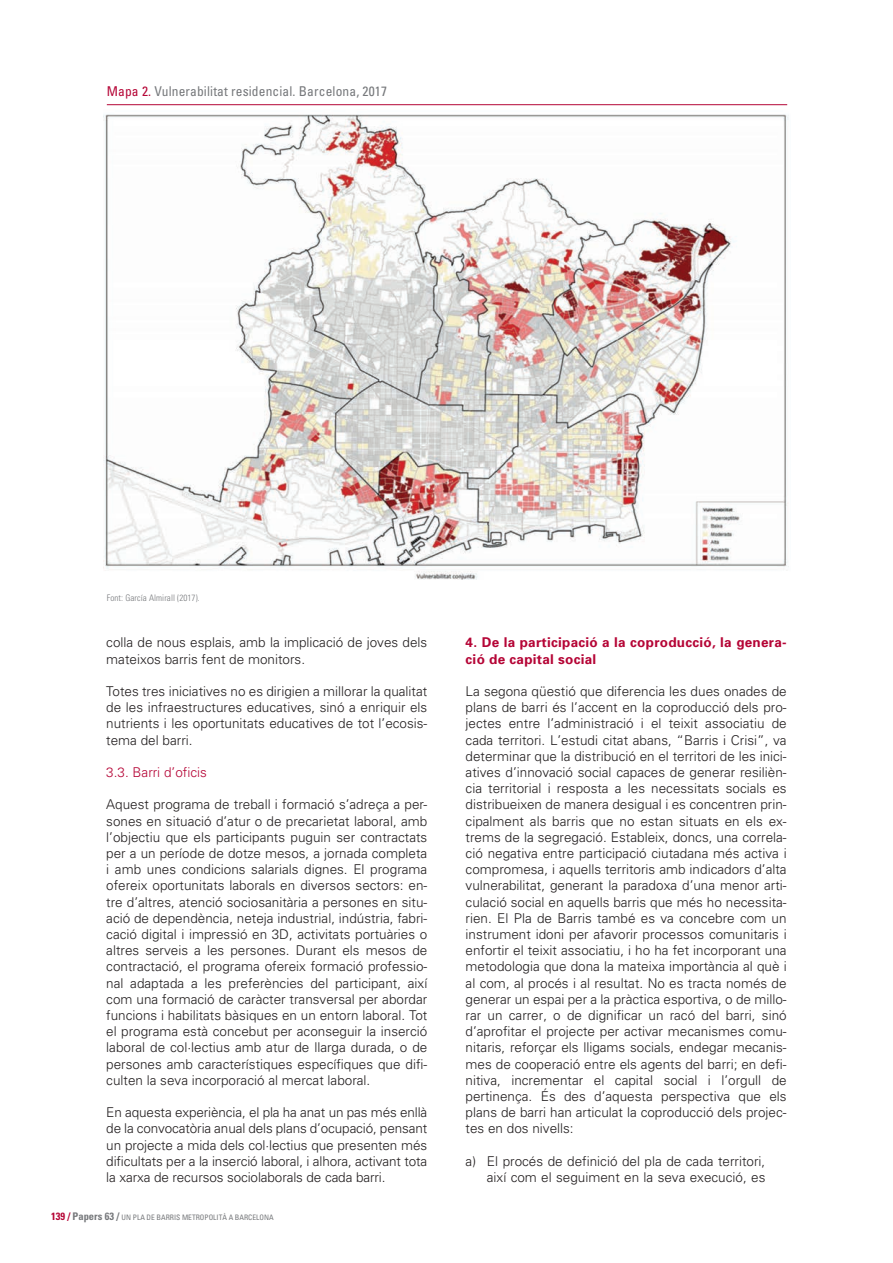
<style>
.page{position:relative;width:893px;height:1263px;background:#fff}
.page>*{position:absolute;margin:0;border:0;box-sizing:border-box;transform-origin:0 0}
.t1{font:300 13.5px/16.2px "Univers";color:#231f20;text-align:justify}
.t2{font:700 13.5px/16.2px "Univers";letter-spacing:.02em;color:#b50536}
.t3{font:condensed 13.5px "Univers";letter-spacing:.01em;color:#76787b}
.t4{font:300 13.5px "Univers";color:#b50536}
.t5{font:300 condensed 9px "Univers";letter-spacing:.01em;color:#76787b}
.t6{font:condensed 7.5px "Univers";color:#76787b}
.s1{color:#b50536}
.s2{font-weight:700;font-size:10.5px;color:#b50536}
.s3{font-weight:700;font-size:10.5px}
</style>
<div class="page">
<hr style="left:107px;top:104px;width:680px;height:1px;background:#b50536">
<img style="left:104px;top:114px;width:685px;height:466px">
<p class="t3" style="left:107px;top:82px;width:282px"><span class="s1">Mapa 2.</span> Vulnerabilitat residencial. Barcelona, 2017</p>
<p class="t5" style="left:107px;top:593px;width:94px">Font: García Almirall (2017).</p>
<p class="t1" style="left:106px;top:634px;width:322px">colla de nous esplais, amb la implicació de joves dels mateixos barris fent de monitors.</p>
<p class="t1" style="left:106px;top:683px;width:323px">Totes tres iniciatives no es dirigien a millorar la qualitat de les infraestructures educatives, sinó a enriquir els nutrients i les oportunitats educatives de tot l’ecosis&shy;tema del barri.</p>
<p class="t4" style="left:106px;top:764px;width:102px">3.3. Barri d’oficis</p>
<p class="t1" style="left:106px;top:796px;width:323px">Aquest programa de treball i formació s’adreça a per&shy;sones en situació d’atur o de precarietat laboral, amb l’objectiu que els participants puguin ser contractats per a un període de dotze mesos, a jornada completa i amb unes condicions salarials dignes. El programa ofereix oportunitats laborals en diversos sectors: en&shy;tre d’altres, atenció sociosanitària a persones en situ&shy;ació de dependència, neteja industrial, indústria, fabri&shy;cació digital i impressió en 3D, activitats portuàries o altres serveis a les persones. Durant els mesos de contractació, el programa ofereix formació professio&shy;nal adaptada a les preferències del participant, així com una formació de caràcter transversal per abordar funcions i habilitats bàsiques en un entorn laboral. Tot el programa està concebut per aconseguir la inserció laboral de col·lectius amb atur de llarga durada, o de persones amb característiques específiques que difi&shy;culten la seva incorporació al mercat laboral.</p>
<p class="t1" style="left:106px;top:1104px;width:323px">En aquesta experiència, el pla ha anat un pas més enllà de la convocatòria anual dels plans d’ocupació, pensant un projecte a mida dels col·lectius que presenten més dificultats per a la inserció laboral, i alhora, activant tota la xarxa de recursos sociolaborals de cada barri.</p>
<p class="t6" style="left:51px;top:1213px;width:224px"><span class="s2">139 /</span> <span class="s3">Papers 63 /</span> UN PLA DE BARRIS METROPOLITÀ A BARCELONA</p>
<p class="t2" style="left:466px;top:634px;width:323px">4. De la participació a la coproducció, la genera&shy;ció de capital social</p>
<p class="t1" style="left:466px;top:683px;width:323px">La segona qüestió que diferencia les dues onades de plans de barri és l’accent en la coproducció dels pro&shy;jectes entre l’administració i el teixit associatiu de cada territori. L’estudi citat abans, “Barris i Crisi”, va determinar que la distribució en el territori de les inici&shy;atives d’innovació social capaces de generar resilièn&shy;cia territorial i resposta a les necessitats socials es distribueixen de manera desigual i es concentren prin&shy;cipalment als barris que no estan situats en els ex&shy;trems de la segregació. Estableix, doncs, una correla&shy;ció negativa entre participació ciutadana més activa i compromesa, i aquells territoris amb indicadors d’alta vulnerabilitat, generant la paradoxa d’una menor arti&shy;culació social en aquells barris que més ho necessita&shy;rien. El Pla de Barris també es va concebre com un instrument idoni per afavorir processos comunitaris i enfortir el teixit associatiu, i ho ha fet incorporant una metodologia que dona la mateixa importància al què i al com, al procés i al resultat. No es tracta només de generar un espai per a la pràctica esportiva, o de millo&shy;rar un carrer, o de dignificar un racó del barri, sinó d’aprofitar el projecte per activar mecanismes comu&shy;nitaris, reforçar els lligams socials, endegar mecanis&shy;mes de cooperació entre els agents del barri; en defi&shy;nitiva, incrementar el capital social i l’orgull de pertinença. És des d’aquesta perspectiva que els plans de barri han articulat la coproducció dels projec&shy;tes en dos nivells:</p>
<p class="t1" style="left:466px;top:1153px;width:301px;text-align:right">a) El procés de definició del pla de cada territori, així com el seguiment en la seva execució, es</p>
</div>
